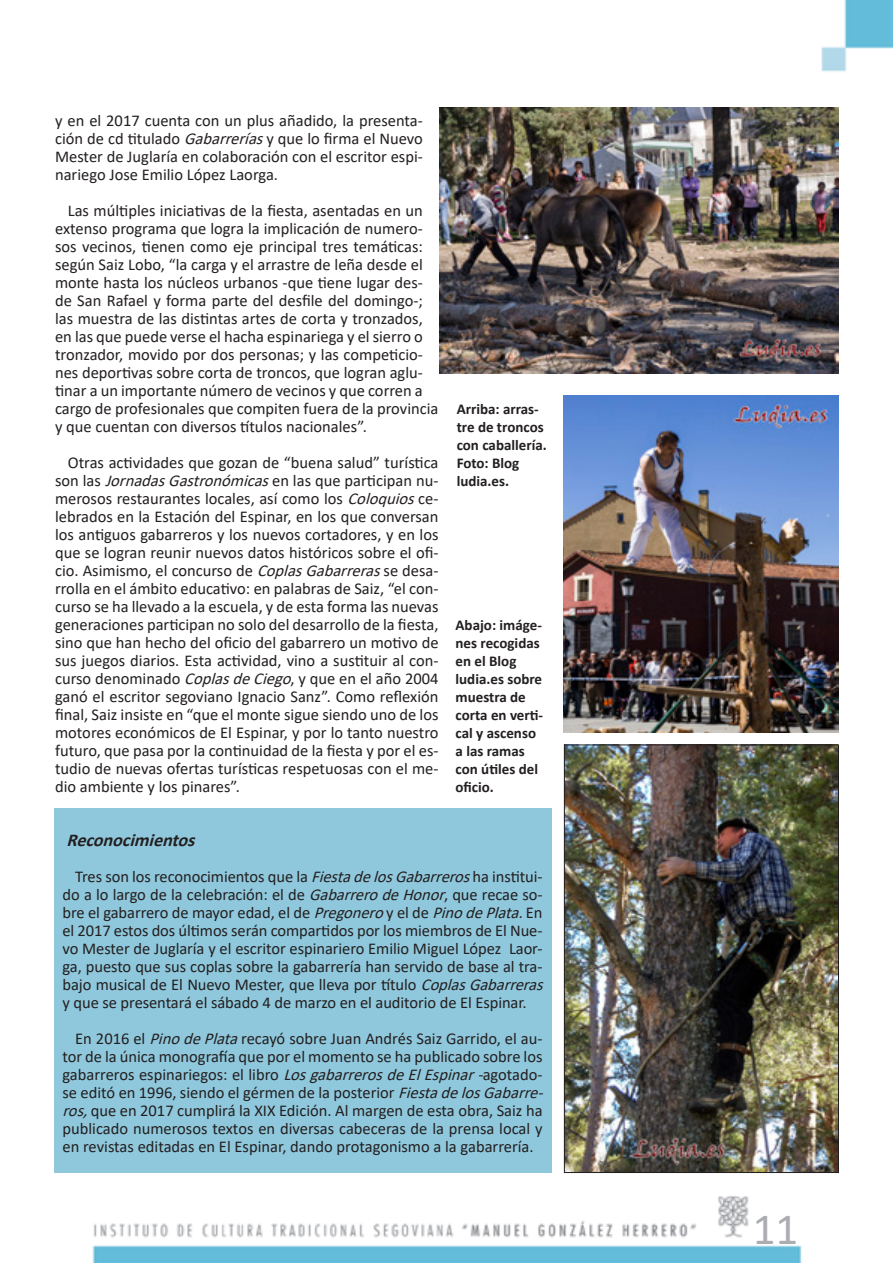
<style>
.page{position:relative;width:893px;height:1263px;background:#fff}
.page>*{position:absolute;margin:0;border:0;box-sizing:border-box;transform-origin:0 0}
.t1{font:45px "Calibri";color:#acadb1}
.TEXTO_LADILLO{font:italic 700 18px "Calibri";color:#231f20}
.TEXTO{font:16.5px/18px "Calibri";color:#231f20}
.t2{font:700 15px/18px "Calibri";color:#231f20}
.s1{font-style:italic}
</style>
<div class="page">
<img style="left:440px;top:107px;width:399px;height:266px">
<img style="left:566px;top:746px;width:271px;height:425px">
<div style="left:564px;top:744px;width:275px;height:429px;border:1px solid #231f20"></div>
<img style="left:821px;top:0;width:72px;height:72px">
<img style="left:92px;top:1196px;width:710px;height:67px">
<img style="left:564px;top:396px;width:274px;height:337px">
<div style="left:54px;top:808px;width:497px;height:365px;background:#8fc8dc"></div>
<p class="TEXTO" style="left:55px;top:111px;width:369px;text-align:justify">y en el 2017 cuenta con un plus añadido, la presenta&shy;ción de cd titulado <span class="s1">Gabarrerías</span>y que lo firma el Nuevo Mester de Juglaría en colaboración con el escritor espi&shy;nariego Jose Emilio López Laorga.</p>
<p class="TEXTO" style="left:55px;top:201px;width:385px;text-indent:13px">Las múltiples iniciativas de la fiesta, asentadas en un extenso programa que logra la implicación de numero&shy;sos vecinos, tienen como eje principal tres temáticas: según Saiz Lobo, “la carga y el arrastre de leña desde el monte hasta los núcleos urbanos -que tiene lugar des&shy;de San Rafael y forma parte del desfile del domingo-; las muestra de las distintas artes de corta y tronzados, en las que puede verse el hacha espinariega y el sierro o tronzador, movido por dos personas; y las competicio&shy;nes deportivas sobre corta de troncos, que logran aglu&shy;tinar a un importante número de vecinos y que corren a cargo de profesionales que compiten fuera de la provincia y que cuentan con diversos títulos nacionales”.</p>
<p class="TEXTO" style="left:55px;top:453px;width:385px;text-align:justify;text-indent:13px">Otras actividades que gozan de “buena salud” turística s o n l a s <span class="s1">JornadasGastronómicas</span>e n l a s q u e p a rti c i p a n n u - merosos restaurantes locales, así como los <span class="s1">Coloquios</span>ce&shy;lebrados en la Estación del Espinar, en los que conversan los antiguos gabarreros y los nuevos cortadores, y en los que se logran reunir nuevos datos históricos sobre el ofi&shy;cio. Asimismo, el concurso de <span class="s1">CoplasGabarreras</span>se desa&shy;rrolla en el ámbito educativo: en palabras de Saiz, “el con&shy;curso se ha llevado a la escuela, y de esta forma las nuevas generaciones participan no solo del desarrollo de la fiesta, sino que han hecho del oficio del gabarrero un motivo de sus juegos diarios. Esta actividad, vino a sustituir al con&shy;curso denominado <span class="s1">CoplasdeCiego</span>, y que en el año 2004 ganó el escritor segoviano Ignacio Sanz”. Como reflexión final, Saiz insiste en “que el monte sigue siendo uno de los motores económicos de El Espinar, y por lo tanto nuestro futuro, que pasa por la continuidad de la fiesta y por el es&shy;tudio de nuevas ofertas turísticas respetuosas con el me&shy;dio ambiente y los pinares”.</p>
<p class="TEXTO_LADILLO" style="left:67px;top:827px;width:136px">Reconocimientos</p>
<p class="TEXTO" style="left:63px;top:867px;width:487px;text-indent:13px">Tres son los reconocimientos que la <span class="s1">FiestadelosGabarreros</span>ha institui&shy;do a lo largo de la celebración: el de <span class="s1">GabarrerodeHonor</span>, que recae so&shy;bre el gabarrero de mayor edad, el de <span class="s1">Pregonero</span>y el de <span class="s1">PinodePlata.</span>En el 2017 estos dos últimos serán compartidos por los miembros de El Nue&shy;vo Mester de Juglaría y el escritor espinariero Emilio Miguel López Laor&shy;ga, puesto que sus coplas sobre la gabarrería han servido de base al tra&shy;bajo musical de El Nuevo Mester, que lleva por título <span class="s1">CoplasGabarreras </span>y que se presentará el sábado 4 de marzo en el auditorio de El Espinar.</p>
<p class="TEXTO" style="left:63px;top:1029px;width:487px;text-indent:13px">En 2016 el <span class="s1">PinodePlata</span>recayó sobre Juan Andrés Saiz Garrido, el au&shy;tor de la única monografía que por el momento se ha publicado sobre los gabarreros espinariegos: el libro <span class="s1">LosgabarrerosdeElEspinar-</span>agotado&shy;se editó en 1996, siendo el gérmen de la posterior <span class="s1">FiestadelosGabarre&shy;ros,</span>que en 2017 cumplirá la XIX Edición. Al margen de esta obra, Saiz ha publicado numerosos textos en diversas cabeceras de la prensa local y en revistas editadas en El Espinar, dando protagonismo a la gabarrería.</p>
<p class="t2" style="left:457px;top:399px;width:92px">Arriba: arras&shy;tre de troncos con caballería.</p>
<p class="t2" style="left:457px;top:453px;width:64px">Foto: Blog ludia.es.</p>
<p class="t2" style="left:456px;top:616px;width:89px">Abajo: imáge&shy;nes recogidas en el Blog ludia.es sobre muestra de corta en verti&shy;cal y ascenso a las ramas con útiles del oficio.</p>
<p class="t1" style="left:753px;top:1198px;width:47px">11</p>
</div>
